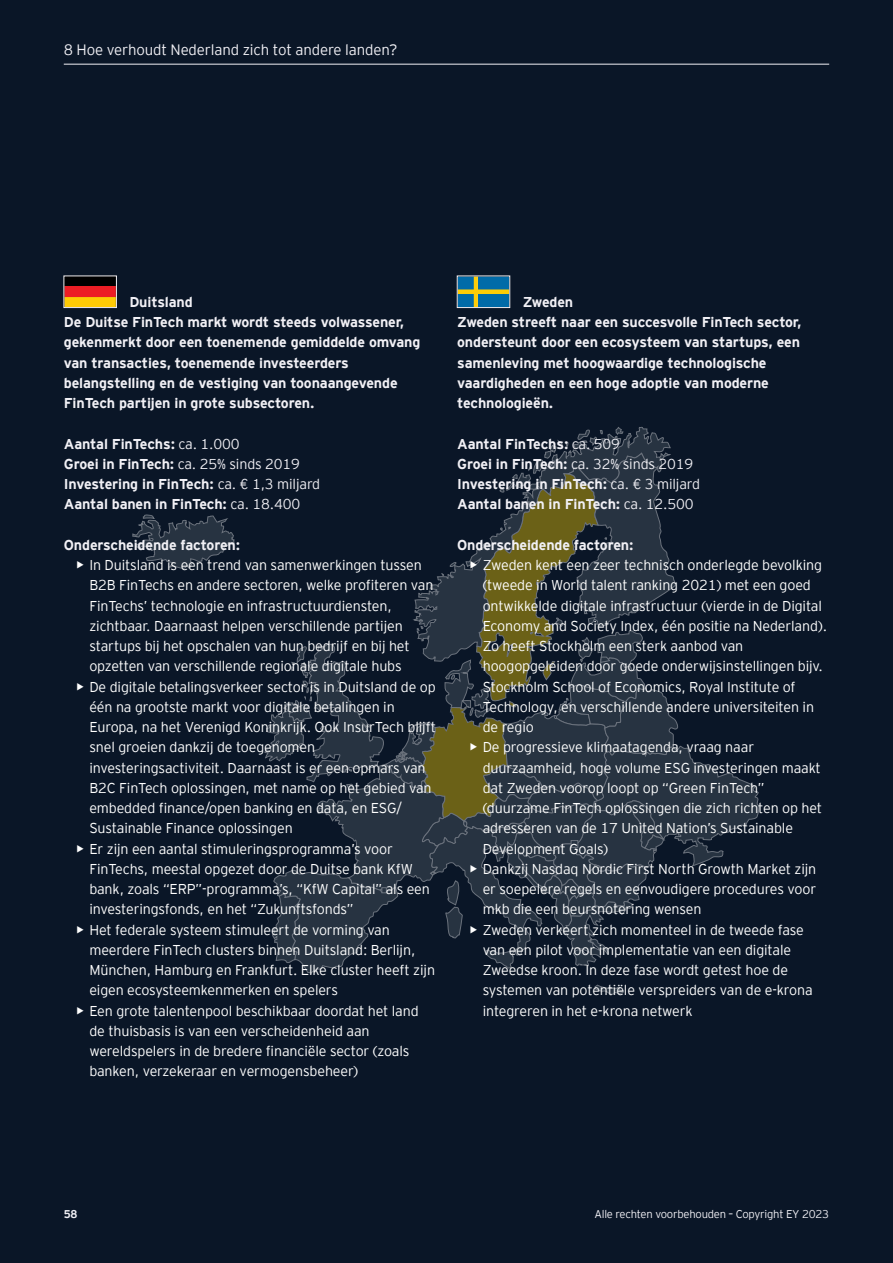
<style>
.page{position:relative;width:893px;height:1263px;background:#0a1627}
.page>*{position:absolute;margin:0;border:0;box-sizing:border-box;transform-origin:0 0}
.t1{font:300 15px "EY Interstate";letter-spacing:-.01em;color:#f1f0f5}
.t2{font:300 14.25px/20.2px "EY Interstate";letter-spacing:-.01em;color:#fff}
.t3{font:700 14.25px/20.2px "EY Interstate";letter-spacing:-.01em;color:#f1f0f5}
.t4{font:300 11.25px "EY Interstate";letter-spacing:-.02em;color:#f1f0f5}
.t5{font:700 11.25px "EY Interstate";color:#f1f0f5}
.s1{font-weight:300}
.s2{font-weight:700}
</style>
<div class="page">
<hr style="left:64px;top:64px;width:765px;height:1px;background:#f1f0f5">
<svg style="left:545px;top:427px;width:126px;height:26px"></svg>
<svg style="left:132px;top:514px;width:103px;height:55px"></svg>
<svg style="left:264px;top:453px;width:496px;height:541px"></svg>
<div style="left:64px;top:276px;width:52px;height:10px;background:#000"></div>
<div style="left:64px;top:286px;width:52px;height:11px;background:#ed1d24"></div>
<div style="left:64px;top:297px;width:52px;height:10px;background:#ffcb05"></div>
<div style="left:64px;top:276px;width:53px;height:32px;border:1px solid #f1f0f5"></div>
<svg style="left:459px;top:278px;width:49px;height:28px"></svg>
<div style="left:457px;top:276px;width:53px;height:32px;border:1px solid #f1f0f5"></div>
<p class="t1" style="left:64px;top:39px;width:335px">8 Hoe verhoudt Nederland zich tot andere landen?</p>
<p class="t3" style="left:64px;top:291px;width:358px;text-indent:65px">Duitsland<br>De Duitse FinTech markt wordt steeds volwassener, gekenmerkt door een toenemende gemiddelde omvang van transacties, toenemende investeerders belangstelling en de vestiging van toonaangevende FinTech partijen in grote subsectoren.</p>
<p class="t3" style="left:64px;top:432px;width:258px">Aantal FinTechs: <span class="s1">ca. 1.000<br></span>Groei in FinTech: <span class="s1">ca. 25% sinds 2019<br></span>Investering in FinTech: <span class="s1">ca. € 1,3 miljard </span>Aantal banen in FinTech: <span class="s1">ca. 18.400</span></p>
<p class="t3" style="left:64px;top:534px;width:178px">Onderscheidende factoren:</p>
<p class="t2" style="left:89px;top:554px;width:346px;text-indent:-13px"><span class="s2">•</span> In Duitsland is een trend van samenwerkingen tussen B2B FinTechs en andere sectoren, welke profiteren van FinTechs’ technologie en infrastructuurdiensten, zichtbaar. Daarnaast helpen verschillende partijen startups bij het opschalen van hun bedrijf en bij het opzetten van verschillende regionale digitale hubs</p>
<p class="t2" style="left:89px;top:676px;width:348px;text-indent:-13px"><span class="s2">•</span> De digitale betalingsverkeer sector is in Duitsland de op één na grootste markt voor digitale betalingen in Europa, na het Verenigd Koninkrijk. Ook InsurTech blijft snel groeien dankzij de toegenomen investeringsactiviteit. Daarnaast is er een opmars van B2C FinTech oplossingen, met name op het gebied van embedded finance/open banking en data, en ESG/ Sustainable Finance oplossingen</p>
<p class="t2" style="left:89px;top:838px;width:342px;text-indent:-13px"><span class="s2">•</span> Er zijn een aantal stimuleringsprogramma’s voor FinTechs, meestal opgezet door de Duitse bank KfW bank, zoals “ERP”-programma’s, “KfW Capital” als een investeringsfonds, en het “Zukunftsfonds”</p>
<p class="t2" style="left:89px;top:919px;width:347px;text-indent:-13px"><span class="s2">•</span> Het federale systeem stimuleert de vorming van meerdere FinTech clusters binnen Duitsland: Berlijn, München, Hamburg en Frankfurt. Elke cluster heeft zijn eigen ecosysteemkenmerken en spelers</p>
<p class="t2" style="left:89px;top:1000px;width:331px;text-indent:-13px"><span class="s2">•</span> Een grote talentenpool beschikbaar doordat het land de thuisbasis is van een verscheidenheid aan wereldspelers in de bredere financiële sector (zoals banken, verzekeraar en vermogensbeheer)</p>
<p class="t3" style="left:457px;top:291px;width:346px;text-indent:65px">Zweden<br>Zweden streeft naar een succesvolle FinTech sector, ondersteunt door een ecosysteem van startups, een samenleving met hoogwaardige technologische vaardigheden en een hoge adoptie van moderne technologieën.</p>
<p class="t3" style="left:457px;top:432px;width:244px">Aantal FinTechs: <span class="s1">ca. 509<br></span>Groei in FinTech: <span class="s1">ca. 32% sinds 2019<br></span>Investering in FinTech: <span class="s1">ca. € 3 miljard </span>Aantal banen in FinTech: <span class="s1">ca. 12.500</span></p>
<p class="t3" style="left:457px;top:534px;width:178px">Onderscheidende factoren:</p>
<p class="t2" style="left:483px;top:554px;width:346px;text-indent:-13px"><span class="s2">•</span> Zweden kent een zeer technisch onderlegde bevolking (tweede in World talent ranking 2021) met een goed ontwikkelde digitale infrastructuur (vierde in de Digital Economy and Society Index, één positie na Nederland).<br>Zo heeft Stockholm een sterk aanbod van hoogopgeleiden door goede onderwijsinstellingen bijv.<br>Stockholm School of Economics, Royal Institute of Technology, en verschillende andere universiteiten in de regio</p>
<p class="t2" style="left:483px;top:736px;width:341px;text-indent:-13px"><span class="s2">•</span> De progressieve klimaatagenda, vraag naar duurzaamheid, hoge volume ESG investeringen maakt dat Zweden voorop loopt op “Green FinTech” (duurzame FinTech oplossingen die zich richten op het adresseren van de 17 United Nation’s Sustainable Development Goals)</p>
<p class="t2" style="left:483px;top:858px;width:335px;text-align:justify;text-indent:-13px"><span class="s2">•</span> Dankzij Nasdaq Nordic First North Growth Market zijn er soepelere regels en eenvoudigere procedures voor mkb die een beursnotering wensen</p>
<p class="t2" style="left:483px;top:918px;width:332px;text-indent:-13px"><span class="s2">•</span> Zweden verkeert zich momenteel in de tweede fase van een pilot voor implementatie van een digitale Zweedse kroon. In deze fase wordt getest hoe de systemen van potentiële verspreiders van de e-krona integreren in het e-krona netwerk</p>
<p class="t5" style="left:64px;top:1206px;width:15px">58</p>
<p class="t4" style="left:594px;top:1206px;width:236px">Alle rechten voorbehouden – Copyright EY 2023</p>
</div>
